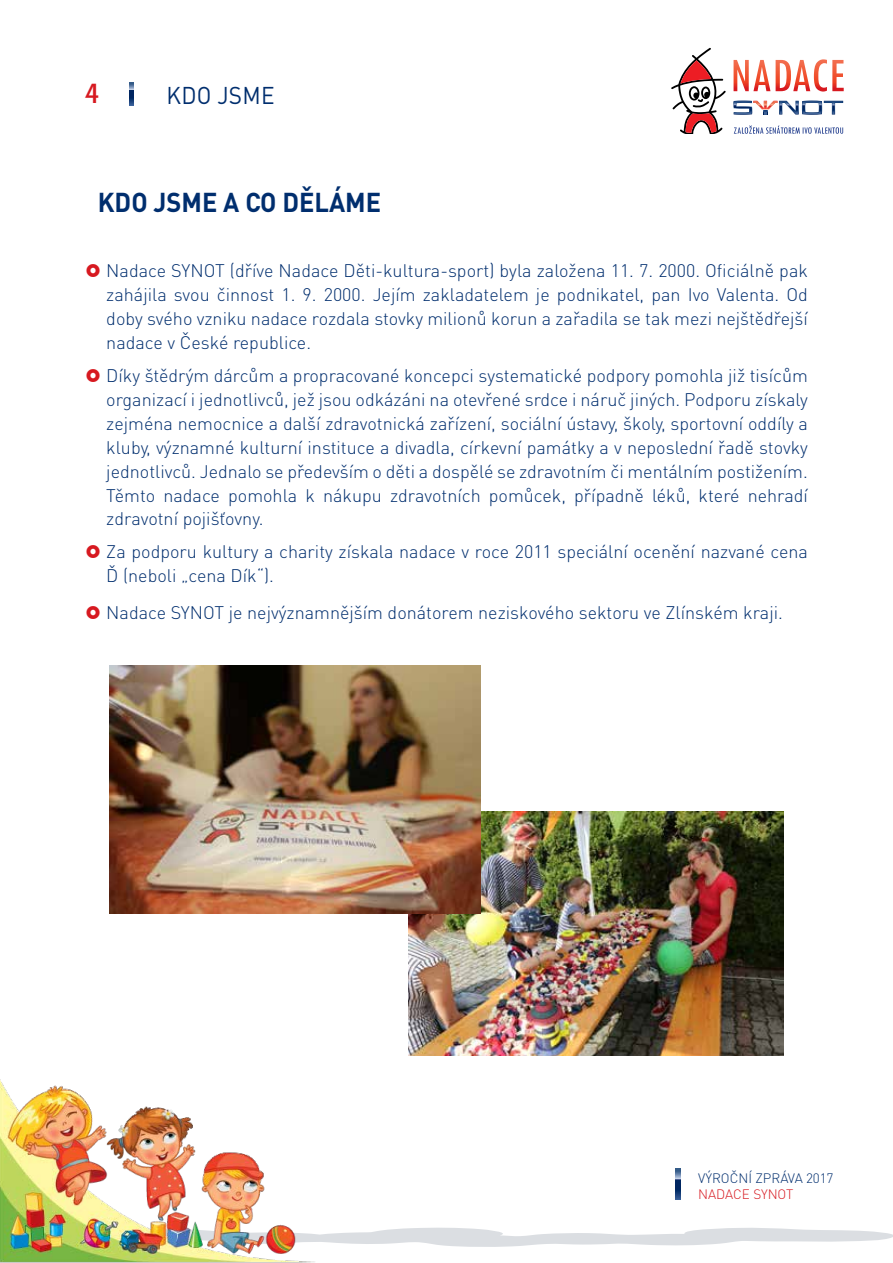
<style>
.page{position:relative;width:893px;height:1263px;background:#fff}
.page>*{position:absolute;margin:0;border:0;box-sizing:border-box;transform-origin:0 0}
.t1{font:700 27px "DIN Pro";color:#002e6e;scale:.94 1}
.t2{font:700 27px "Dyna Grotesk L";color:#d71920}
.t3{font:24px "DIN Pro";letter-spacing:.01em;color:#002e6e;scale:.94 1}
.t4{font:300 18px/24px "DIN Pro";color:#002e6e;text-align:justify}
.t5{font:300 13.5px "DIN Pro";color:#002e6e}
.t6{font:300 13.5px "DIN Pro";color:#d71920}
</style>
<div class="page">
<svg style="left:676px;top:1169px;width:5px;height:31px"></svg>
<svg style="left:130px;top:82px;width:4px;height:23px"></svg>
<svg style="left:734px;top:59px;width:110px;height:33px"></svg>
<svg style="left:733px;top:101px;width:110px;height:14px"></svg>
<svg style="left:671px;top:48px;width:55px;height:86px"></svg>
<svg style="left:734px;top:126px;width:109px;height:8px"></svg>
<svg style="left:316px;top:1227px;width:577px;height:20px"></svg>
<img style="left:0;top:1079px;width:316px;height:184px">
<img style="left:409px;top:812px;width:374px;height:243px">
<img style="left:109px;top:666px;width:372px;height:247px">
<h1 class="t2" style="left:85px;top:78px;width:15px">4</h1>
<h2 class="t3" style="left:167px;top:79px;width:116px">KDO JSME</h2>
<h1 class="t1" style="left:98px;top:184px;width:303px">KDO JSME A CO DĚLÁME</h1>
<p class="t4" style="left:106px;top:258px;width:703px">Nadace SYNOT (dříve Nadace Děti-kultura-sport) byla založena 11. 7. 2000. Oficiálně pak zahájila svou činnost 1. 9. 2000. Jejím zakladatelem je podnikatel, pan Ivo Valenta. Od doby svého vzniku nadace rozdala stovky milionů korun a zařadila se tak mezi nejštědřejší nadace v České republice.</p>
<p class="t4" style="left:106px;top:362px;width:703px">Díky štědrým dárcům a propracované koncepci systematické podpory pomohla již tisícům organizací i jednotlivců, jež jsou odkázáni na otevřené srdce i náruč jiných. Podporu získaly zejména nemocnice a další zdravotnická zařízení, sociální ústavy, školy, sportovní oddíly a kluby, významné kulturní instituce a divadla, církevní památky a v neposlední řadě stovky jednotlivců. Jednalo se především o děti a dospělé se zdravotním či mentálním postižením.<br>Těmto nadace pomohla k nákupu zdravotních pomůcek, případně léků, které nehradí zdravotní pojišťovny.</p>
<p class="t4" style="left:106px;top:539px;width:703px">Za podporu kultury a charity získala nadace v roce 2011 speciální ocenění nazvané cena<br>Ď (neboli „cena Dík“).</p>
<p class="t4" style="left:106px;top:599px;width:678px">Nadace SYNOT je nejvýznamnějším donátorem neziskového sektoru ve Zlínském kraji.</p>
<p class="t5" style="left:698px;top:1169px;width:137px">VÝROČNÍ ZPRÁVA 2017</p>
<p class="t6" style="left:698px;top:1185px;width:97px">NADACE SYNOT</p>
</div>
